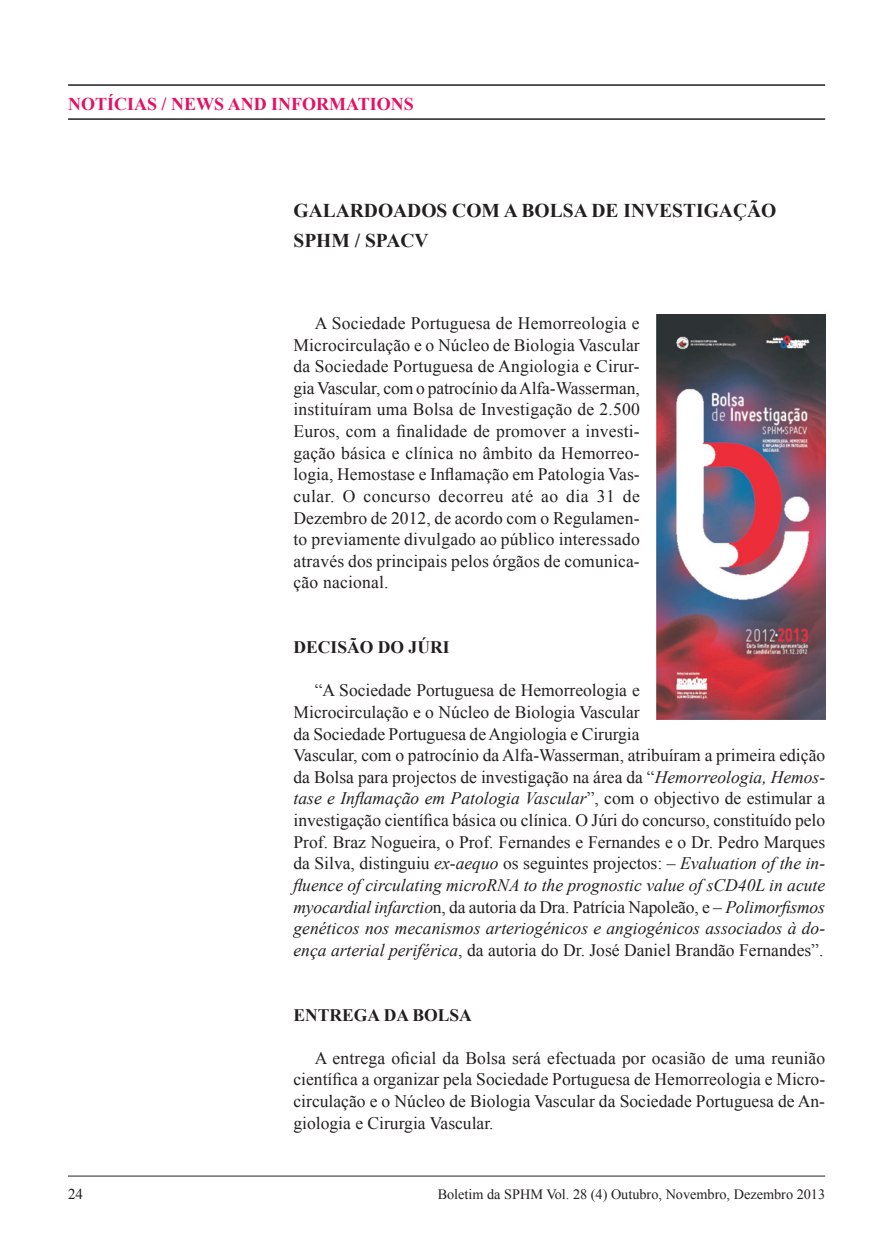
<style>
.page{position:relative;width:889px;height:1242px;background:#fff}
.page>*{position:absolute;margin:0;border:0;box-sizing:border-box;transform-origin:0 0}
.t1{font:700 19.5px "Times New Roman";color:#231f20}
.t2{font:700 18px "Times New Roman";color:#e50f63}
.t3{font:17.55px/21.6px "Times New Roman";color:#231f20;text-align:justify}
.t4{font:700 17.55px "Times New Roman";color:#231f20}
.t5{font:15px "Times New Roman";color:#231f20}
.t6{font:14.25px "Times New Roman";color:#231f20}
.s1{font-style:italic}
</style>
<div class="page">
<hr style="left:68px;top:1175px;width:757px;height:1px;background:#231f20">
<hr style="left:68px;top:84px;width:757px;height:2px;background:#231f20">
<hr style="left:68px;top:118px;width:757px;height:2px;background:#231f20">
<img style="left:657px;top:315px;width:168px;height:404px">
<p class="t2" style="left:68px;top:91px;width:347px">NOTÍCIAS / NEWS AND INFORMATIONS</p>
<p class="t1" style="left:293px;top:197px;width:30px">GALARDOADOS</p>
<p class="t1" style="left:452px;top:197px;width:17px">COM</p>
<p class="t1" style="left:504px;top:197px;width:32px">A BOLSA</p>
<p class="t1" style="left:591px;top:197px;width:46px">DE INVESTIGAÇÃO</p>
<p class="t1" style="left:293px;top:227px;width:15px">SPHM</p>
<p class="t1" style="left:355px;top:227px;width:24px">/ SPACV</p>
<p class="t3" style="left:293px;top:312px;width:348px;text-indent:21px">A Sociedade Portuguesa de Hemorreologia e Microcirculação e o Núcleo de Biologia Vascular da Sociedade Portuguesa de Angiologia e Cirur‑ giaVascular, com o patrocínio daAlfa-‑Wasserman, instituíram uma Bolsa de Investigação de 2.500<br>Euros, com a finalidade de promover a investi‑ gação básica e clínica no âmbito da Hemorreo‑ logia, Hemostase e Inflamação em Patologia Vas‑ cular. O concurso decorreu até ao dia 31 de Dezembro de 2012, de acordo com o Regulamen‑ to previamente divulgado ao público interessado através dos principais pelos órgãos de comunica‑ ção nacional.</p>
<p class="t4" style="left:293px;top:635px;width:25px">DECISÃO</p>
<p class="t4" style="left:378px;top:635px;width:63px">DO JÚRI</p>
<p class="t3" style="left:293px;top:679px;width:533px;text-align:left;text-indent:21px">“A Sociedade Portuguesa de Hemorreologia e<br>Microcirculação e o Núcleo de Biologia Vascular<br>da Sociedade Portuguesa de Angiologia e Cirurgia<br>Vascular, com o patrocínio da Alfa-‑Wasserman, atribuíram a primeira edição da Bolsa para projectos de investigação na área da “<span class="s1">Hemorreologia, Hemos‑ tase e Inflamação em Patologia Vascular</span>”, com o objectivo de estimular a investigação científica básica ou clínica. O Júri do concurso, constituído pelo Prof. Braz Nogueira, o Prof. Fernandes e Fernandes e o Dr. Pedro Marques da Silva, distinguiu <span class="s1">ex‑aequo</span> os seguintes projectos: – <span class="s1">Evaluation of the in‑ fluence of circulating microRNA to the prognostic value of sCD40L in acute myocardial infarctio</span>n, da autoria da Dra. Patrícia Napoleão, e – <span class="s1">Polimorfismos genéticos nos mecanismos arteriogénicos e angiogénicos associados à do‑ ença arterial periférica</span>, da autoria do Dr. José Daniel Brandão Fernandes”.</p>
<p class="t4" style="left:293px;top:1002px;width:26px">ENTREGA</p>
<p class="t4" style="left:384px;top:1002px;width:54px">DA BOLSA</p>
<p class="t3" style="left:293px;top:1046px;width:533px;text-indent:21px">A entrega oficial da Bolsa será efectuada por ocasião de uma reunião científica a organizar pela Sociedade Portuguesa de Hemorreologia e Micro‑ circulação e o Núcleo de Biologia Vascular da Sociedade Portuguesa de An‑ giologia e Cirurgia Vascular.</p>
<p class="t5" style="left:68px;top:1184px;width:16px">24</p>
<p class="t6" style="left:438px;top:1184px;width:389px">Boletim da SPHM Vol. 28 (4) Outubro, Novembro, Dezembro 2013</p>
</div>
